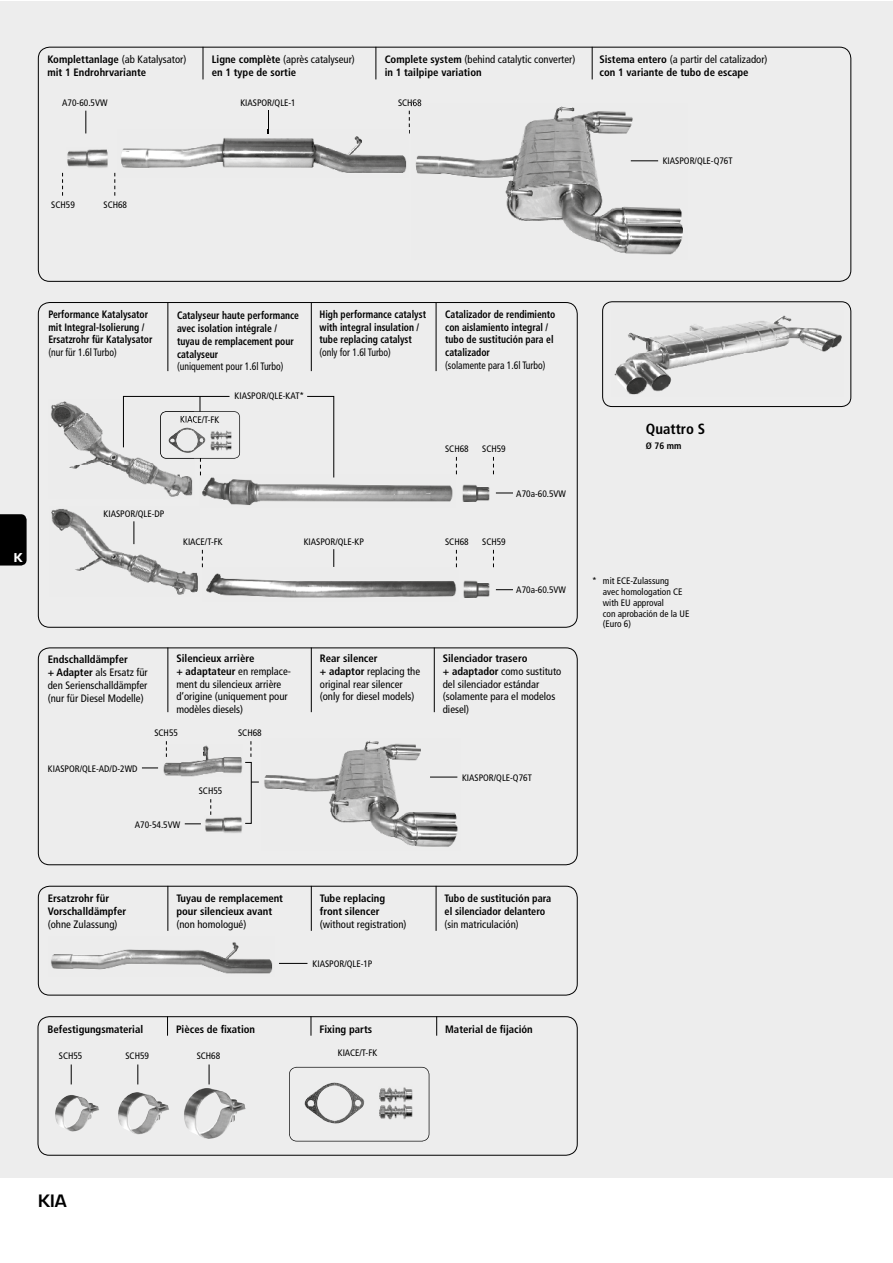
<style>
.page{position:relative;width:893px;height:1263px;background:#fff}
.page>*{position:absolute;margin:0;border:0;box-sizing:border-box;transform-origin:0 0}
.t1{font:700 18.75px "Eurostile T";color:#000}
.t2{font:700 condensed 14.7px "Frutiger";color:#000}
.t3{font:13.35px "Eurostile T Heav";color:#fff}
.t4{font:condensed 10.65px/12.9px "Frutiger";color:#000}
.t5{font:700 condensed 10.65px/12.9px "Frutiger";color:#000}
.t6{font:700 condensed 10.65px/12.9px "Frutiger";color:#000;scale:.9 1}
.t7{font:condensed 10.65px "Frutiger";color:#000;scale:.9 1}
.t8{font:700 condensed 10.65px/12.9px "Frutiger";color:#000;scale:.95 1}
.t9{font:condensed 10.65px "Frutiger";color:#000;scale:.95 1}
.t10{font:condensed 9.45px/10.6px "Frutiger";color:#000}
.t11{font:700 condensed 9.45px "Frutiger";color:#000}
.s1{font-weight:400}
.s2{font-weight:700}
</style>
<div class="page">
<div style="left:0;top:1px;width:893px;height:1176px;background:#ededed"></div>
<svg style="left:0;top:514px;width:27px;height:51px"></svg>
<div style="left:38px;top:647px;width:540px;height:218px;border:1px solid #000;border-radius:11px"></div>
<div style="left:38px;top:47px;width:813px;height:235px;border:1px solid #000;border-radius:11px"></div>
<div style="left:38px;top:1016px;width:540px;height:139px;border:1px solid #000;border-radius:11px"></div>
<svg style="left:167px;top:1016px;width:1px;height:20px"></svg>
<svg style="left:311px;top:1016px;width:1px;height:20px"></svg>
<svg style="left:436px;top:1016px;width:1px;height:20px"></svg>
<svg style="left:137px;top:1064px;width:1px;height:20px"></svg>
<img style="left:118px;top:1092px;width:51px;height:43px">
<hr style="left:203px;top:47px;width:1px;height:32px;background:#000">
<hr style="left:376px;top:47px;width:1px;height:32px;background:#000">
<hr style="left:592px;top:47px;width:1px;height:32px;background:#000">
<div style="left:602px;top:301px;width:249px;height:106px;border:1px solid #000;border-radius:9px"></div>
<hr style="left:168px;top:647px;width:1px;height:65px;background:#000">
<hr style="left:311px;top:647px;width:1px;height:65px;background:#000">
<hr style="left:434px;top:647px;width:1px;height:65px;background:#000">
<svg style="left:114px;top:173px;width:1px;height:23px"></svg>
<svg style="left:62px;top:173px;width:1px;height:23px"></svg>
<svg style="left:85px;top:111px;width:1px;height:22px"></svg>
<div style="left:38px;top:886px;width:540px;height:109px;border:1px solid #000;border-radius:11px"></div>
<hr style="left:168px;top:886px;width:1px;height:45px;background:#000">
<hr style="left:311px;top:886px;width:1px;height:45px;background:#000">
<hr style="left:436px;top:886px;width:1px;height:45px;background:#000">
<svg style="left:289px;top:1067px;width:140px;height:74px"></svg>
<img style="left:305px;top:1082px;width:59px;height:41px">
<img style="left:378px;top:1087px;width:34px;height:15px">
<img style="left:378px;top:1104px;width:34px;height:15px">
<svg style="left:279px;top:963px;width:28px;height:1px"></svg>
<hr style="left:168px;top:303px;width:1px;height:68px;background:#000">
<hr style="left:311px;top:303px;width:1px;height:68px;background:#000">
<hr style="left:436px;top:303px;width:1px;height:68px;background:#000">
<svg style="left:209px;top:1064px;width:1px;height:20px"></svg>
<img style="left:184px;top:1088px;width:62px;height:51px">
<svg style="left:71px;top:1064px;width:1px;height:20px"></svg>
<img style="left:55px;top:1095px;width:44px;height:37px">
<img style="left:51px;top:942px;width:222px;height:32px">
<img style="left:614px;top:315px;width:228px;height:80px">
<img style="left:67px;top:149px;width:41px;height:19px">
<img style="left:121px;top:130px;width:286px;height:43px">
<svg style="left:268px;top:110px;width:1px;height:23px"></svg>
<img style="left:415px;top:104px;width:268px;height:151px">
<svg style="left:409px;top:104px;width:12px;height:29px"></svg>
<svg style="left:631px;top:160px;width:27px;height:1px"></svg>
<img style="left:51px;top:400px;width:142px;height:97px">
<img style="left:200px;top:475px;width:253px;height:30px">
<img style="left:51px;top:509px;width:147px;height:86px">
<img style="left:206px;top:573px;width:251px;height:25px">
<img style="left:462px;top:485px;width:27px;height:16px">
<img style="left:463px;top:580px;width:27px;height:17px">
<svg style="left:306px;top:396px;width:28px;height:82px"></svg>
<svg style="left:456px;top:457px;width:1px;height:17px"></svg>
<svg style="left:493px;top:457px;width:1px;height:17px"></svg>
<svg style="left:496px;top:493px;width:17px;height:1px"></svg>
<svg style="left:333px;top:549px;width:1px;height:18px"></svg>
<svg style="left:134px;top:521px;width:1px;height:23px"></svg>
<svg style="left:202px;top:550px;width:1px;height:17px"></svg>
<svg style="left:456px;top:550px;width:1px;height:17px"></svg>
<svg style="left:493px;top:550px;width:1px;height:17px"></svg>
<svg style="left:496px;top:589px;width:17px;height:1px"></svg>
<img style="left:264px;top:740px;width:194px;height:107px">
<svg style="left:430px;top:777px;width:27px;height:1px"></svg>
<svg style="left:123px;top:396px;width:117px;height:79px"></svg>
<img style="left:205px;top:817px;width:37px;height:16px">
<svg style="left:251px;top:741px;width:1px;height:16px"></svg>
<img style="left:164px;top:744px;width:78px;height:32px">
<div style="left:245px;top:762px;width:7px;height:62px;border:1px solid #000"></div>
<svg style="left:185px;top:823px;width:16px;height:1px"></svg>
<svg style="left:166px;top:741px;width:1px;height:16px"></svg>
<svg style="left:210px;top:799px;width:1px;height:16px"></svg>
<svg style="left:142px;top:768px;width:16px;height:1px"></svg>
<p class="t5" style="left:47px;top:53px;width:140px">Komplettanlage <span class="s1">(ab Katalysator) </span>mit 1 Endrohrvariante</p>
<p class="t5" style="left:212px;top:53px;width:145px">Ligne complète <span class="s1">(après catalyseur) </span>en 1 type de sortie</p>
<p class="t5" style="left:385px;top:53px;width:192px">Complete system <span class="s1">(behind catalytic converter) </span>in 1 tailpipe variation</p>
<p class="t5" style="left:599px;top:53px;width:170px">Sistema entero <span class="s1">(a partir del catalizador) </span>con 1 variante de tubo de escape</p>
<p class="t10" style="left:398px;top:98px;width:25px">SCH68</p>
<p class="t10" style="left:62px;top:98px;width:47px">A70-60.5VW</p>
<p class="t10" style="left:240px;top:98px;width:57px">KIASPOR/QLE-1</p>
<p class="t10" style="left:51px;top:199px;width:25px">SCH59</p>
<p class="t10" style="left:104px;top:199px;width:25px">SCH68</p>
<p class="t10" style="left:663px;top:156px;width:71px">KIASPOR/QLE-Q76T</p>
<p class="t3" style="left:14px;top:550px;width:10px">K</p>
<p class="t6" style="left:48px;top:307px;width:117px">Performance Katalysator mit Integral-Isolierung /<br>Ersatzrohr für Katalysator</p>
<p class="t7" style="left:48px;top:346px;width:77px">(nur für 1.6l Turbo)</p>
<p class="t6" style="left:177px;top:309px;width:137px">Catalyseur haute performance avec isolation intégrale / tuyau de remplacement pour catalyseur</p>
<p class="t7" style="left:177px;top:361px;width:120px">(uniquement pour 1.6l Turbo)</p>
<p class="t10" style="left:180px;top:414px;width:41px">KIACE/T-FK</p>
<p class="t10" style="left:235px;top:391px;width:71px">KIASPOR/QLE-KAT*</p>
<p class="t6" style="left:319px;top:307px;width:120px">High performance cata lyst with integral insulation / tube replacing catalyst</p>
<p class="t7" style="left:319px;top:346px;width:81px">(only for 1.6l Turbo)</p>
<p class="t6" style="left:445px;top:307px;width:124px">Catalizador de rendimiento con aislamiento integral / tubo de sustitución para el catalizador</p>
<p class="t7" style="left:445px;top:359px;width:113px">(solamente para 1.6l Turbo)</p>
<p class="t10" style="left:445px;top:444px;width:25px">SCH68</p>
<p class="t10" style="left:482px;top:444px;width:25px">SCH59</p>
<p class="t10" style="left:104px;top:508px;width:62px">KIASPOR/QLE-DP</p>
<p class="t10" style="left:516px;top:488px;width:51px">A70a-60.5VW</p>
<p class="t10" style="left:304px;top:536px;width:62px">KIASPOR/QLE-KP</p>
<p class="t10" style="left:183px;top:537px;width:41px">KIACE/T-FK</p>
<p class="t10" style="left:445px;top:537px;width:25px">SCH68</p>
<p class="t10" style="left:482px;top:537px;width:25px">SCH59</p>
<p class="t10" style="left:516px;top:585px;width:51px">A70a-60.5VW</p>
<p class="t4" style="left:48px;top:653px;width:101px"><span class="s2">Endschalldämpfer<br>+ Adapter</span> als Ersatz für den Serienschalldämpfer (nur für Diesel Modelle)</p>
<p class="t4" style="left:176px;top:652px;width:116px"><span class="s2">Silencieux arrière<br>+ adaptateur</span> en remplace&shy;ment du silencieux arrière d‘origine (uniquement pour modèles diesels)</p>
<p class="t4" style="left:320px;top:652px;width:102px"><span class="s2">Rear silencer<br>+ adaptor</span> replacing the original rear silencer (only for diesel models)</p>
<p class="t4" style="left:443px;top:652px;width:120px"><span class="s2">Silenciador trasero<br>+ adaptador</span> como sustituto del silenciador estándar (solamente para el modelos diesel)</p>
<p class="t10" style="left:48px;top:763px;width:91px">KIASPOR/QLE-AD/D-2WD</p>
<p class="t10" style="left:154px;top:728px;width:25px">SCH55</p>
<p class="t10" style="left:135px;top:819px;width:47px">A70-54.5VW</p>
<p class="t10" style="left:238px;top:728px;width:25px">SCH68</p>
<p class="t10" style="left:199px;top:786px;width:25px">SCH55</p>
<p class="t10" style="left:462px;top:772px;width:71px">KIASPOR/QLE-Q76T</p>
<p class="t5" style="left:48px;top:892px;width:80px">Ersatzrohr für<br>Vorschalldämpfer</p>
<p class="t4" style="left:48px;top:918px;width:71px">(ohne Zulassung)</p>
<p class="t5" style="left:176px;top:892px;width:108px">Tuyau de remplacement pour silencieux avant</p>
<p class="t4" style="left:176px;top:918px;width:71px">(non homologué)</p>
<p class="t5" style="left:320px;top:892px;width:67px">Tube replacing front silencer</p>
<p class="t4" style="left:320px;top:918px;width:88px">(without registration)</p>
<p class="t10" style="left:313px;top:958px;width:61px">KIASPOR/QLE-1P</p>
<p class="t8" style="left:445px;top:892px;width:114px">Tubo de sustitución para el silenciador delantero</p>
<p class="t9" style="left:445px;top:918px;width:79px">(sin matriculación)</p>
<p class="t5" style="left:47px;top:1023px;width:97px">Befestigungsmaterial</p>
<p class="t5" style="left:176px;top:1023px;width:81px">Pièces de fixation</p>
<p class="t5" style="left:319px;top:1023px;width:54px">Fixing parts</p>
<p class="t5" style="left:445px;top:1023px;width:89px">Material de fijación</p>
<p class="t10" style="left:125px;top:1051px;width:25px">SCH59</p>
<p class="t10" style="left:338px;top:1048px;width:41px">KIACE/T-FK</p>
<p class="t10" style="left:59px;top:1051px;width:25px">SCH55</p>
<p class="t10" style="left:197px;top:1051px;width:25px">SCH68</p>
<h2 class="t2" style="left:646px;top:420px;width:61px">Quattro S</h2>
<p class="t11" style="left:646px;top:440px;width:37px">Ø 76 mm</p>
<p class="t10" style="left:603px;top:576px;width:88px;text-indent:-11px">* mit ECE-Zulassung<br>avec homologation CE with EU approval<br>con aprobación de la UE (Euro 6)</p>
<h1 class="t1" style="left:38px;top:1191px;width:30px">KIA</h1>
</div>
